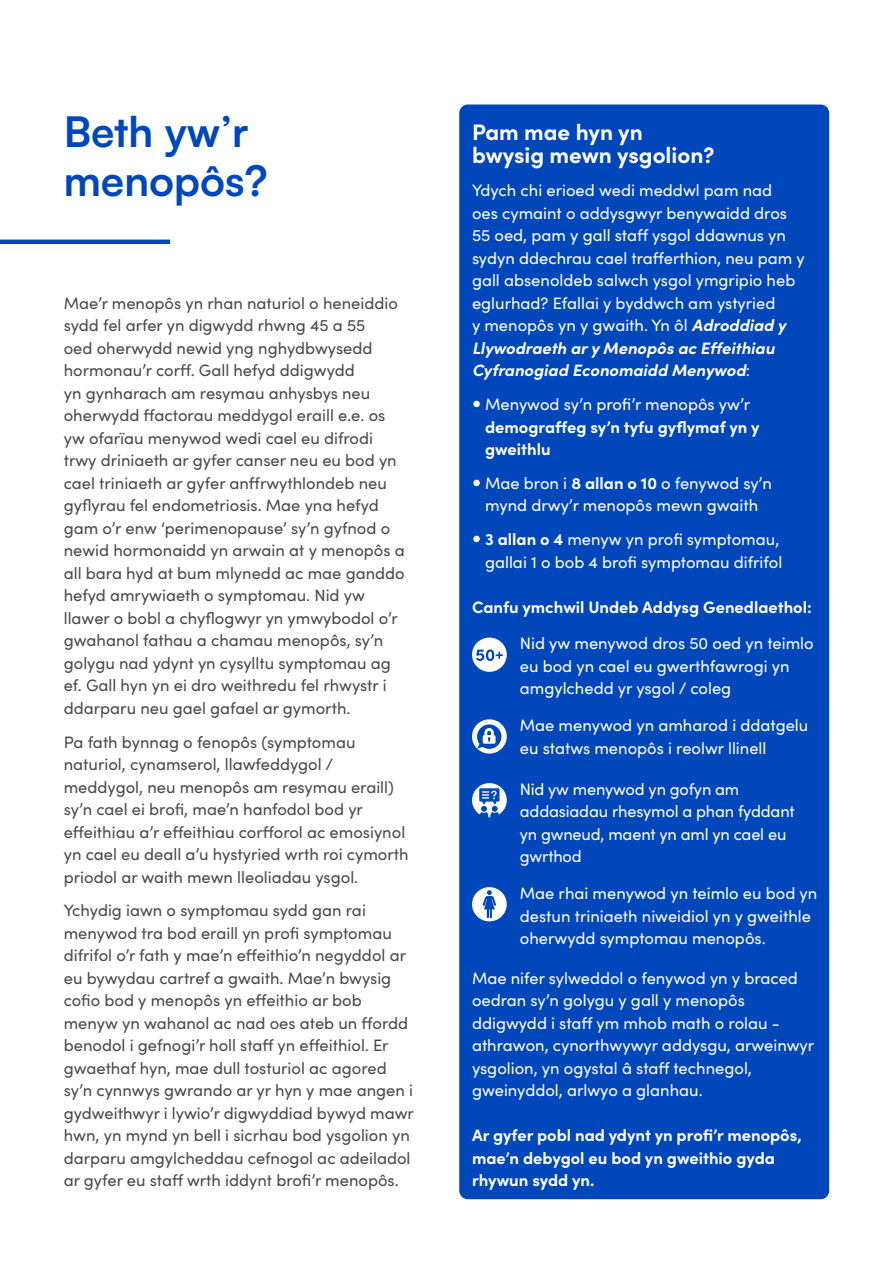
<style>
.page{position:relative;width:893px;height:1263px;background:#fff}
.page>*{position:absolute;margin:0;border:0;box-sizing:border-box;transform-origin:0 0}
.t1{font:700 42px/49.5px "Satoshi";color:#0047bb}
.t2{font:700 22.5px/22.5px "Sofia Pro";color:#fff}
.t3{font:16.5px/22.5px "Sofia Pro";color:#4a4a49}
.t4{font:16.5px/22.5px "Sofia Pro";color:#fff}
.t5{font:700 16.5px/22.5px "Sofia Pro";color:#fff}
.s1{font-weight:700;font-style:italic}
.s2{font-weight:400}
.s3{font-weight:700}
</style>
<div class="page">
<hr style="left:0;top:240px;width:170px;height:4px;background:#0047bb">
<div style="left:459px;top:105px;width:370px;height:1094px;background:#0047bb;border-radius:9px"></div>
<div style="left:472px;top:887px;width:35px;height:34px;background:#fff;border-radius:50%"></div>
<svg style="left:483px;top:890px;width:13px;height:28px"></svg>
<svg style="left:472px;top:719px;width:35px;height:35px"></svg>
<svg style="left:477px;top:724px;width:24px;height:25px"></svg>
<div style="left:472px;top:783px;width:35px;height:34px;background:#fff;border-radius:50%"></div>
<svg style="left:479px;top:788px;width:20px;height:30px"></svg>
<div style="left:472px;top:637px;width:35px;height:35px;background:#fff;border-radius:50%"></div>
<svg style="left:476px;top:649px;width:27px;height:12px"></svg>
<p class="t1" style="left:64px;top:104px;width:206px">Beth yw’r menopôs?</p>
<p class="t3" style="left:64px;top:291px;width:343px">Mae’r menopôs yn rhan naturiol o heneiddio sydd fel arfer yn digwydd rhwng 45 a 55<br>oed oherwydd newid yng nghydbwysedd hormonau’r corff. Gall hefyd ddigwydd<br>yn gynharach am resymau anhysbys neu oherwydd ffactorau meddygol eraill e.e. os yw ofarïau menywod wedi cael eu difrodi trwy driniaeth ar gyfer canser neu eu bod yn cael triniaeth ar gyfer anffrwythlondeb neu gyflyrau fel endometriosis. Mae yna hefyd gam o’r enw ‘perimenopause’ sy’n gyfnod o newid hormonaidd yn arwain at y menopôs a all bara hyd at bum mlynedd ac mae ganddo hefyd amrywiaeth o symptomau. Nid yw llawer o bobl a chyflogwyr yn ymwybodol o’r gwahanol fathau a chamau menopôs, sy’n golygu nad ydynt yn cysylltu symptomau ag ef. Gall hyn yn ei dro weithredu fel rhwystr i ddarparu neu gael gafael ar gymorth.</p>
<p class="t3" style="left:64px;top:730px;width:346px">Pa fath bynnag o fenopôs (symptomau naturiol, cynamserol, llawfeddygol / meddygol, neu menopôs am resymau eraill) sy’n cael ei brofi, mae’n hanfodol bod yr effeithiau a’r effeithiau corfforol ac emosiynol yn cael eu deall a’u hystyried wrth roi cymorth priodol ar waith mewn lleoliadau ysgol.</p>
<p class="t3" style="left:64px;top:898px;width:352px">Ychydig iawn o symptomau sydd gan rai menywod tra bod eraill yn profi symptomau difrifol o’r fath y mae’n effeithio’n negyddol ar eu bywydau cartref a gwaith. Mae’n bwysig cofio bod y menopôs yn effeithio ar bob menyw yn wahanol ac nad oes ateb un ffordd benodol i gefnogi’r holl staff yn effeithiol. Er gwaethaf hyn, mae dull tosturiol ac agored sy’n cynnwys gwrando ar yr hyn y mae angen i gydweithwyr i lywio’r digwyddiad bywyd mawr hwn, yn mynd yn bell i sicrhau bod ysgolion yn darparu amgylcheddau cefnogol ac adeiladol ar gyfer eu staff wrth iddynt brofi’r menopôs.</p>
<p class="t2" style="left:472px;top:119px;width:244px">Pam mae hyn yn bwysig mewn ysgolion?</p>
<p class="t4" style="left:472px;top:178px;width:334px">Ydych chi erioed wedi meddwl pam nad<br>oes cymaint o addysgwyr benywaidd dros 55 oed, pam y gall staff ysgol ddawnus yn sydyn ddechrau cael trafferthion, neu pam y gall absenoldeb salwch ysgol ymgripio heb eglurhad? Efallai y byddwch am ystyried<br>y menopôs yn y gwaith. Yn ôl <span class="s1">Adroddiad y Llywodraeth ar y Menopôs ac Effeithiau Cyfranogiad Economaidd Menywod</span>:</p>
<p class="t5" style="left:485px;top:392px;width:276px"><span class="s2">Menywod sy’n profi’r menopôs yw’r </span>demograffeg sy’n tyfu gyflymaf yn y gweithlu</p>
<p class="t4" style="left:485px;top:471px;width:288px">Mae bron i <span class="s3">8 allan o 10</span> o fenywod sy’n mynd drwy’r menopôs mewn gwaith</p>
<p class="t4" style="left:485px;top:527px;width:299px"><span class="s3">3 allan o 4</span> menyw yn profi symptomau, gallai 1 o bob 4 brofi symptomau difrifol</p>
<p class="t5" style="left:472px;top:594px;width:341px">Canfu ymchwil Undeb Addysg Genedlaethol:</p>
<p class="t4" style="left:520px;top:631px;width:295px">Nid yw menywod dros 50 oed yn teimlo eu bod yn cael eu gwerthfawrogi yn amgylchedd yr ysgol / coleg</p>
<p class="t4" style="left:520px;top:713px;width:290px">Mae menywod yn amharod i ddatgelu eu statws menopôs i reolwr llinell</p>
<p class="t4" style="left:520px;top:777px;width:276px">Nid yw menywod yn gofyn am addasiadau rhesymol a phan fyddant yn gwneud, maent yn aml yn cael eu gwrthod</p>
<p class="t4" style="left:520px;top:881px;width:299px">Mae rhai menywod yn teimlo eu bod yn destun triniaeth niweidiol yn y gweithle oherwydd symptomau menopôs.</p>
<p class="t4" style="left:472px;top:966px;width:344px">Mae nifer sylweddol o fenywod yn y braced oedran sy’n golygu y gall y menopôs ddigwydd i staff ym mhob math o rolau - athrawon, cynorthwywyr addysgu, arweinwyr ysgolion, yn ogystal â staff technegol, gweinyddol, arlwyo a glanhau.</p>
<p class="t5" style="left:472px;top:1123px;width:331px">Ar gyfer pobl nad ydynt yn profi’r menopôs, mae’n debygol eu bod yn gweithio gyda rhywun sydd yn.</p>
</div>
